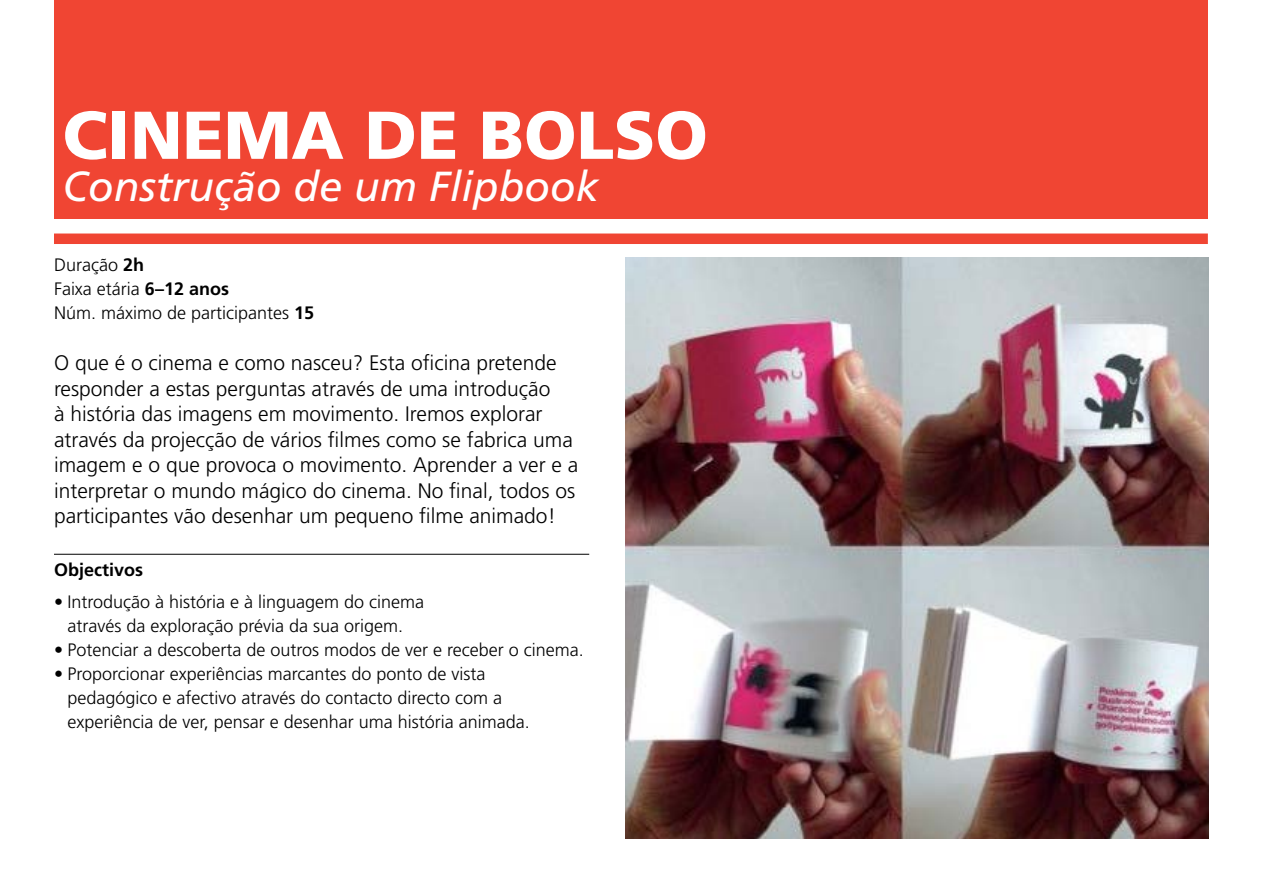
<style>
.page{position:relative;width:1263px;height:893px;background:#fff}
.page>*{position:absolute;margin:0;border:0;box-sizing:border-box;transform-origin:0 0}
.t1{font:900 67.5px "Frutiger LT Std";color:#fff}
.t2{font:italic 42px "Frutiger LT Std";color:#fff}
.t3{font:300 21px/25.5px "Frutiger LT Std";color:#000}
.t4{font:300 18px/24px "Frutiger LT Std";color:#000}
.t5{font:700 18px "Frutiger LT Std";color:#000}
.s1{font-weight:700}
</style>
<div class="page">
<div style="left:54px;top:233px;width:1154px;height:11px;background:#f04533"></div>
<img style="left:625px;top:258px;width:584px;height:581px">
<hr style="left:54px;top:554px;width:535px;height:1px;background:#000">
<div style="left:54px;top:0;width:1154px;height:218px;background:#f04533"></div>
<h1 class="t1" style="left:63px;top:94px;width:647px">CINEMA DE BOLSO</h1>
<h2 class="t2" style="left:63px;top:162px;width:538px">Construção de um Flipbook</h2>
<p class="t4" style="left:54px;top:253px;width:262px">Duração <span class="s1">2h<br></span>Faixa etária <span class="s1">6–12 anos<br></span>Núm. máximo de participantes <span class="s1">15</span></p>
<p class="t3" style="left:54px;top:351px;width:526px">O que é o cinema e como nasceu? Esta oficina pretende responder a estas perguntas através de uma introdução<br>à história das imagens em movimento. Iremos explorar através da projecção de vários filmes como se fabrica uma imagem e o que provoca o movimento. Aprender a ver e a interpretar o mundo mágico do cinema. No final, todos os participantes vão desenhar um pequeno filme animado!</p>
<p class="t5" style="left:54px;top:559px;width:91px">Objectivos</p>
<p class="t4" style="left:54px;top:590px;width:372px;text-align:center">• Introdução à história e à linguagem do cinema através da exploração prévia da sua origem.</p>
<p class="t4" style="left:54px;top:638px;width:531px">• Potenciar a descoberta de outros modos de ver e receber o cinema.</p>
<p class="t4" style="left:68px;top:662px;width:464px;text-indent:-14px">• Proporcionar experiências marcantes do ponto de vista pedagógico e afectivo através do contacto directo com a experiência de ver, pensar e desenhar uma história animada.</p>
</div>
